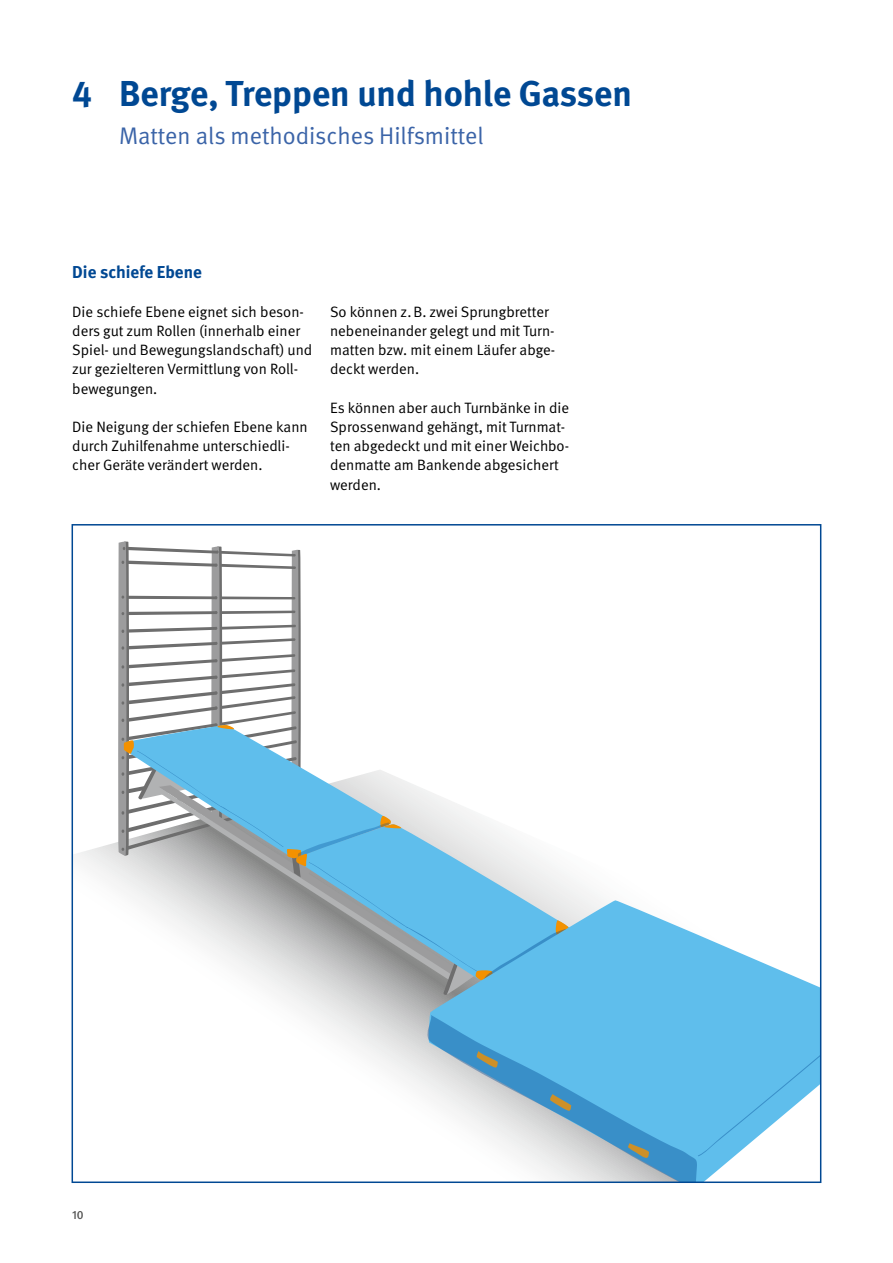
<style>
.page{position:relative;width:893px;height:1263px;background:#fff}
.page>*{position:absolute;margin:0;border:0;box-sizing:border-box;transform-origin:0 0}
.Überschriften_H1{font:700 36px "DGUV Meta";color:#004893}
.Überschriften_H1u{font:24px "DGUV Meta";color:#3b64a8}
.Überschriften_H2_ohne_Zahl{font:700 17.25px "DGUV Meta";color:#004893}
.Fließtext_FT{font:15px/19.2px "DGUV Meta";color:#000}
.t1{font:500 12px "DGUV Meta";color:#565655}
</style>
<div class="page">
<svg style="left:75px;top:842px;width:523px;height:250px"></svg>
<svg style="left:118px;top:541px;width:452px;height:455px"></svg>
<svg style="left:428px;top:900px;width:390px;height:115px;fill:#5fbeec"></svg>
<svg style="left:427px;top:1015px;width:391px;height:165px"></svg>
<h1 class="Überschriften_H1" style="left:72px;top:72px;width:561px">4 Berge, Treppen und hohle Gassen</h1>
<h1 class="Überschriften_H1u" style="left:119px;top:122px;width:366px">Matten als methodisches Hilfsmittel</h1>
<h2 class="Überschriften_H2_ohne_Zahl" style="left:72px;top:262px;width:131px">Die schiefe Ebene</h2>
<p class="Fließtext_FT" style="left:72px;top:302px;width:241px">Die schiefe Ebene eignet sich beson&shy;ders gut zum Rollen (innerhalb einer<br>Spiel- und Bewegungslandschaft) und zur gezielteren Vermittlung von Roll&shy;bewegungen.</p>
<p class="Fließtext_FT" style="left:72px;top:418px;width:237px">Die Neigung der schiefen Ebene kann durch Zuhilfenahme unterschiedli&shy;cher Geräte verändert werden.</p>
<p class="Fließtext_FT" style="left:330px;top:302px;width:227px">So können z.B. zwei Sprungbretter nebeneinander gelegt und mit Turn&shy;matten bzw. mit einem Läufer abge&shy;deckt werden.</p>
<p class="Fließtext_FT" style="left:330px;top:398px;width:241px">Es können aber auch Turnbänke in die<br>Sprossenwand gehängt, mit Turnmat&shy;ten abgedeckt und mit einer Weichbo&shy;denmatte am Bankende abgesichert werden.</p>
<p class="t1" style="left:72px;top:1208px;width:13px">10</p>
</div>
